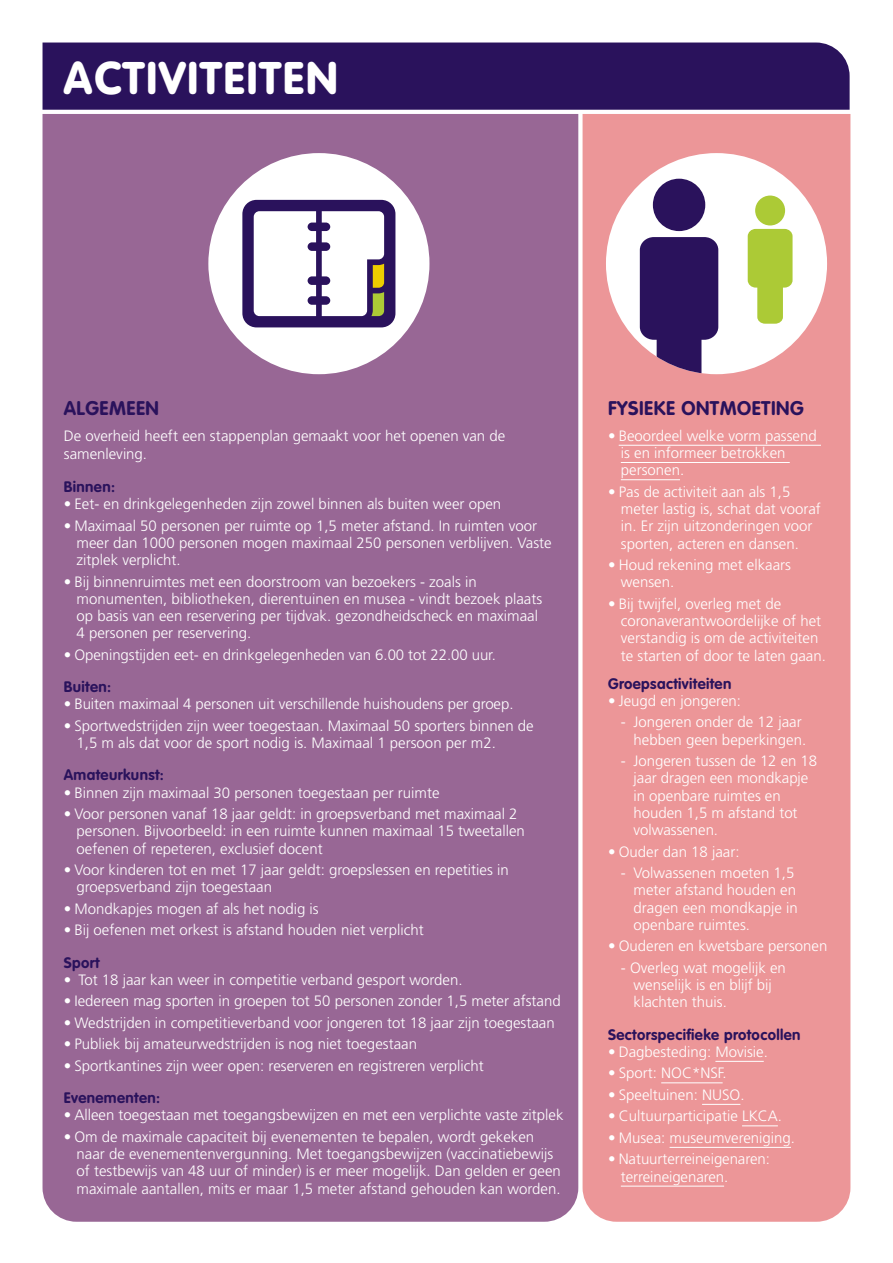
<style>
.page{position:relative;width:893px;height:1263px;background:#fff}
.page>*{position:absolute;margin:0;border:0;box-sizing:border-box;transform-origin:0 0}
.hfd_kop_in_balk{font:900 45px "VAG Rounded";letter-spacing:.05em;color:#fff}
.kopje{font:700 19.5px "VAG Rounded";letter-spacing:.025em;color:#2a125c}
.brood_bullit{font:300 15px/17.2px "Frutiger";color:#fff}
.brood_streepje{font:300 15px/17.2px "Frutiger";color:#fff}
.tussenkop{font:700 15px "VAG Rounded";letter-spacing:.025em;color:#2a125c}
.brood{font:300 15px/18px "Frutiger";color:#fff}
.tussenkop_2{font:700 15px "VAG Rounded";letter-spacing:.025em;color:#2a125c}
</style>
<div class="page">
<div style="left:43px;top:114px;width:535px;height:1108px;background:#986795"></div>
<div style="left:583px;top:114px;width:267px;height:1108px;background:#ec9698"></div>
<div style="left:43px;top:43px;width:807px;height:67px;background:#2a125c"></div>
<div style="left:208px;top:153px;width:221px;height:221px;background:#fff;border-radius:50%"></div>
<svg style="left:242px;top:200px;width:153px;height:127px"></svg>
<div style="left:606px;top:153px;width:221px;height:221px;background:#fff;border-radius:50%"></div>
<div style="left:653px;top:179px;width:52px;height:52px;background:#2a125c;border-radius:50%"></div>
<div style="left:640px;top:237px;width:78px;height:103px;background:#2a125c;border-radius:13px"></div>
<svg style="left:657px;top:340px;width:44px;height:34px"></svg>
<div style="left:755px;top:196px;width:30px;height:29px;background:#acca36;border-radius:50%"></div>
<div style="left:748px;top:229px;width:44px;height:59px;background:#acca36;border-radius:8px"></div>
<svg style="left:757px;top:287px;width:26px;height:37px"></svg>
<hr style="left:619px;top:445px;width:202px;height:1px;background:#fff">
<hr style="left:621px;top:462px;width:169px;height:1px;background:#fff">
<hr style="left:621px;top:479px;width:59px;height:1px;background:#fff">
<hr style="left:715px;top:1061px;width:49px;height:1px;background:#fff">
<hr style="left:661px;top:1082px;width:62px;height:1px;background:#fff">
<hr style="left:702px;top:1104px;width:38px;height:1px;background:#fff">
<hr style="left:742px;top:1125px;width:36px;height:1px;background:#fff">
<hr style="left:670px;top:1147px;width:121px;height:1px;background:#fff">
<hr style="left:621px;top:1186px;width:103px;height:1px;background:#fff">
<p class="hfd_kop_in_balk" style="left:64px;top:51px;width:276px">ACTIVITEITEN</p>
<p class="kopje" style="left:64px;top:397px;width:97px">ALGEMEEN</p>
<p class="brood" style="left:64px;top:427px;width:443px">De overheid heeft een stappenplan gemaakt voor het openen van de samenleving.</p>
<p class="tussenkop" style="left:64px;top:478px;width:53px">Binnen:</p>
<p class="brood_bullit" style="left:64px;top:495px;width:439px">• Eet- en drinkgelegenheden zijn zowel binnen als buiten weer open</p>
<p class="brood_bullit" style="left:77px;top:517px;width:477px;text-indent:-13px">• Maximaal 50 personen per ruimte op 1,5 meter afstand. In ruimten voor meer dan 1000 personen mogen maximaal 250 personen verblijven. Vaste zitplek verplicht.</p>
<p class="brood_bullit" style="left:77px;top:573px;width:467px;text-indent:-13px">• Bij binnenruimtes met een doorstroom van bezoekers - zoals in monumenten, bibliotheken, dierentuinen en musea - vindt bezoek plaats op basis van een reservering per tijdvak. gezondheidscheck en maximaal 4 personen per reservering.</p>
<p class="brood_bullit" style="left:64px;top:646px;width:434px">• Openingstijden eet- en drinkgelegenheden van 6.00 tot 22.00 uur.</p>
<p class="tussenkop" style="left:64px;top:678px;width:49px">Buiten:</p>
<p class="brood_bullit" style="left:64px;top:695px;width:451px">• Buiten maximaal 4 personen uit verschillende huishoudens per groep.</p>
<p class="brood_bullit" style="left:77px;top:717px;width:459px;text-indent:-13px">• Sportwedstrijden zijn weer toegestaan. Maximaal 50 sporters binnen de<br>1,5 m als dat voor de sport nodig is. Maximaal 1 persoon per m2.</p>
<p class="tussenkop" style="left:64px;top:766px;width:102px">Amateurkunst:</p>
<p class="brood_bullit" style="left:64px;top:784px;width:377px">• Binnen zijn maximaal 30 personen toegestaan per ruimte</p>
<p class="brood_bullit" style="left:77px;top:805px;width:450px;text-indent:-13px">• Voor personen vanaf 18 jaar geldt: in groepsverband met maximaal 2 personen. Bijvoorbeeld: in een ruimte kunnen maximaal 15 tweetallen oefenen of repeteren, exclusief docent</p>
<p class="brood_bullit" style="left:77px;top:861px;width:434px;text-indent:-13px">• Voor kinderen tot en met 17 jaar geldt: groepslessen en repetities in groepsverband zijn toegestaan</p>
<p class="brood_bullit" style="left:64px;top:900px;width:256px">• Mondkapjes mogen af als het nodig is</p>
<p class="brood_bullit" style="left:64px;top:921px;width:361px">• Bij oefenen met orkest is afstand houden niet verplicht</p>
<p class="tussenkop" style="left:64px;top:953px;width:37px">Sport</p>
<p class="brood_bullit" style="left:64px;top:971px;width:400px">• Tot 18 jaar kan weer in competitie verband gesport worden.</p>
<p class="brood_bullit" style="left:64px;top:992px;width:498px">• Iedereen mag sporten in groepen tot 50 personen zonder 1,5 meter afstand</p>
<p class="brood_bullit" style="left:64px;top:1014px;width:492px">• Wedstrijden in competitieverband voor jongeren tot 18 jaar zijn toegestaan</p>
<p class="brood_bullit" style="left:64px;top:1035px;width:355px">• Publiek bij amateurwedstrijden is nog niet toegestaan</p>
<p class="brood_bullit" style="left:64px;top:1057px;width:422px">• Sportkantines zijn weer open: reserveren en registreren verplicht</p>
<p class="tussenkop" style="left:64px;top:1089px;width:98px">Evenementen:</p>
<p class="brood_bullit" style="left:64px;top:1106px;width:501px">• Alleen toegestaan met toegangsbewijzen en met een verplichte vaste zitplek</p>
<p class="brood_bullit" style="left:77px;top:1128px;width:486px;text-indent:-13px">• Om de maximale capaciteit bij evenementen te bepalen, wordt gekeken naar de evenementenvergunning. Met toegangsbewijzen (vaccinatiebewijs of testbewijs van 48 uur of minder) is er meer mogelijk. Dan gelden er geen maximale aantallen, mits er maar 1,5 meter afstand gehouden kan worden.</p>
<p class="kopje" style="left:608px;top:397px;width:197px">FYSIEKE ONTMOETING</p>
<p class="brood_bullit" style="left:621px;top:427px;width:197px;text-indent:-13px">• Beoordeel welke vorm passend is en informeer betrokken personen.</p>
<p class="brood_bullit" style="left:621px;top:483px;width:201px;text-indent:-13px">• Pas de activiteit aan als 1,5 meter lastig is, schat dat vooraf in. Er zijn uitzonderingen voor sporten, acteren en dansen.</p>
<p class="brood_bullit" style="left:621px;top:556px;width:172px;text-indent:-13px">• Houd rekening met elkaars wensen.</p>
<p class="brood_bullit" style="left:621px;top:595px;width:207px;text-indent:-13px">• Bij twijfel, overleg met de coronaverantwoordelijke of het verstandig is om de activiteiten te starten of door te laten gaan.</p>
<p class="tussenkop_2" style="left:608px;top:674px;width:125px">Groepsactiviteiten</p>
<p class="brood_bullit" style="left:608px;top:692px;width:134px">• Jeugd en jongeren:</p>
<p class="brood_streepje" style="left:621px;top:713px;width:187px;text-align:right">- Jongeren onder de 12 jaar hebben geen beperkingen.</p>
<p class="brood_streepje" style="left:634px;top:752px;width:185px;text-indent:-13px">- Jongeren tussen de 12 en 18 jaar dragen een mondkapje in openbare ruimtes en houden 1,5 m afstand tot volwassenen.</p>
<p class="brood_bullit" style="left:608px;top:843px;width:133px">• Ouder dan 18 jaar:</p>
<p class="brood_streepje" style="left:634px;top:864px;width:166px;text-indent:-13px">- Volwassenen moeten 1,5 meter afstand houden en dragen een mondkapje in openbare ruimtes.</p>
<p class="brood_bullit" style="left:608px;top:937px;width:221px">• Ouderen en kwetsbare personen</p>
<p class="brood_streepje" style="left:634px;top:959px;width:154px;text-indent:-13px">- Overleg wat mogelijk en wenselijk is en blijf bij klachten thuis.</p>
<p class="tussenkop" style="left:608px;top:1025px;width:194px">Sectorspecifieke protocollen</p>
<p class="brood_bullit" style="left:608px;top:1043px;width:161px">• Dagbesteding: Movisie.</p>
<p class="brood_bullit" style="left:608px;top:1064px;width:120px">• Sport: NOC*NSF.</p>
<p class="brood_bullit" style="left:608px;top:1086px;width:138px">• Speeltuinen: NUSO.</p>
<p class="brood_bullit" style="left:608px;top:1107px;width:175px">• Cultuurparticipatie LKCA.</p>
<p class="brood_bullit" style="left:608px;top:1129px;width:189px">• Musea: museumvereniging.</p>
<p class="brood_bullit" style="left:621px;top:1150px;width:151px;text-indent:-13px">• Natuurterreineigenaren: terreineigenaren.</p>
</div>
